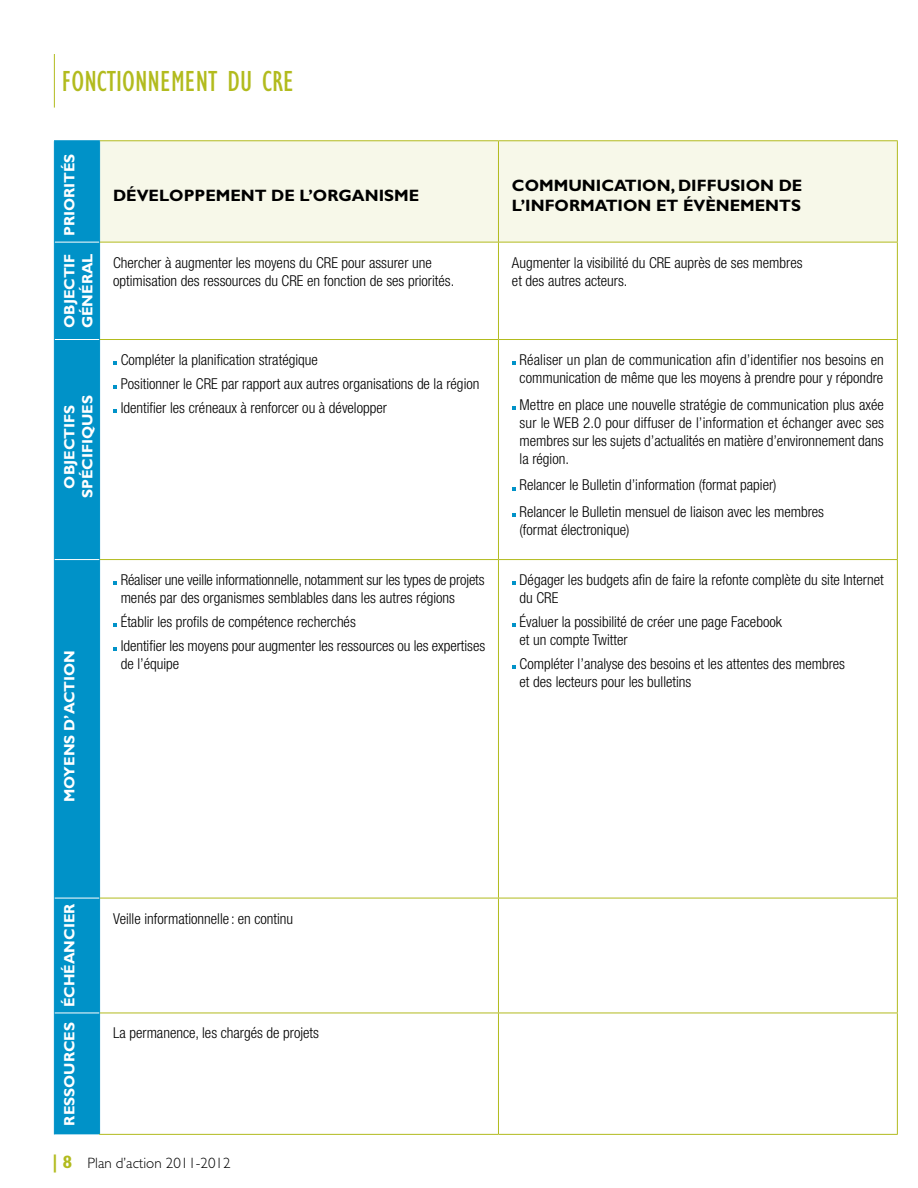
<style>
.page{position:relative;width:918px;height:1188px;background:#fff}
.page>*{position:absolute;margin:0;border:0;box-sizing:border-box;transform-origin:0 0}
.t1{font:condensed 30px "Gill Sans";color:#b2bb1e}
.t2{font:700 16.5px/19.8px "Gill Sans";color:#000}
.t3{font:300 condensed 15px/18px "Helvetica Neue";color:#000}
.t4{font:700 15px/18px "Gill Sans";color:#fff}
.t5{font:300 15px "Gill Sans";color:#000}
.s1{font-weight:700;font-size:18px;color:#b2bb1e}
</style>
<div class="page">
<div style="left:55px;top:141px;width:44px;height:993px;background:#0092c8"></div>
<div style="left:100px;top:141px;width:797px;height:101px;background:#f7f8e9"></div>
<hr style="left:55px;top:242px;width:44px;height:1px;background:#fff">
<hr style="left:55px;top:339px;width:44px;height:1px;background:#fff">
<hr style="left:54px;top:140px;width:46px;height:1px;background:#0092c8">
<hr style="left:54px;top:141px;width:1px;height:101px;background:#0092c8">
<hr style="left:99px;top:141px;width:1px;height:101px;background:#0092c8">
<hr style="left:54px;top:242px;width:1px;height:98px;background:#0092c8">
<hr style="left:99px;top:242px;width:1px;height:98px;background:#0092c8">
<hr style="left:54px;top:340px;width:1px;height:220px;background:#0092c8">
<hr style="left:99px;top:340px;width:1px;height:220px;background:#0092c8">
<hr style="left:54px;top:560px;width:1px;height:338px;background:#0092c8">
<hr style="left:99px;top:560px;width:1px;height:338px;background:#0092c8">
<hr style="left:54px;top:898px;width:1px;height:115px;background:#0092c8">
<hr style="left:99px;top:898px;width:1px;height:115px;background:#0092c8">
<hr style="left:54px;top:1013px;width:1px;height:121px;background:#0092c8">
<hr style="left:99px;top:1013px;width:1px;height:121px;background:#0092c8">
<hr style="left:100px;top:140px;width:398px;height:1px;background:#b2bb1e">
<hr style="left:498px;top:141px;width:1px;height:101px;background:#b2bb1e">
<hr style="left:100px;top:242px;width:398px;height:1px;background:#b2bb1e">
<hr style="left:498px;top:242px;width:1px;height:97px;background:#b2bb1e">
<hr style="left:100px;top:339px;width:398px;height:1px;background:#b2bb1e">
<hr style="left:498px;top:340px;width:1px;height:219px;background:#b2bb1e">
<hr style="left:100px;top:559px;width:398px;height:1px;background:#b2bb1e">
<hr style="left:498px;top:560px;width:1px;height:338px;background:#b2bb1e">
<hr style="left:100px;top:898px;width:398px;height:1px;background:#b2bb1e">
<hr style="left:498px;top:898px;width:1px;height:115px;background:#b2bb1e">
<hr style="left:100px;top:1013px;width:398px;height:1px;background:#b2bb1e">
<hr style="left:498px;top:1013px;width:1px;height:121px;background:#b2bb1e">
<hr style="left:99px;top:1134px;width:399px;height:1px;background:#b2bb1e">
<hr style="left:498px;top:140px;width:400px;height:1px;background:#b2bb1e">
<hr style="left:897px;top:141px;width:1px;height:101px;background:#b2bb1e">
<hr style="left:498px;top:242px;width:400px;height:1px;background:#b2bb1e">
<hr style="left:897px;top:242px;width:1px;height:97px;background:#b2bb1e">
<hr style="left:498px;top:339px;width:400px;height:1px;background:#b2bb1e">
<hr style="left:897px;top:340px;width:1px;height:219px;background:#b2bb1e">
<hr style="left:498px;top:559px;width:400px;height:1px;background:#b2bb1e">
<hr style="left:897px;top:560px;width:1px;height:338px;background:#b2bb1e">
<hr style="left:498px;top:898px;width:400px;height:1px;background:#b2bb1e">
<hr style="left:897px;top:898px;width:1px;height:115px;background:#b2bb1e">
<hr style="left:498px;top:1013px;width:400px;height:1px;background:#b2bb1e">
<hr style="left:897px;top:1013px;width:1px;height:121px;background:#b2bb1e">
<hr style="left:498px;top:1134px;width:400px;height:1px;background:#b2bb1e">
<hr style="left:55px;top:559px;width:44px;height:1px;background:#fff">
<hr style="left:55px;top:898px;width:44px;height:1px;background:#fff">
<hr style="left:55px;top:1013px;width:44px;height:1px;background:#fff">
<svg style="left:113px;top:361px;width:4px;height:4px"></svg>
<svg style="left:113px;top:385px;width:4px;height:4px"></svg>
<svg style="left:113px;top:409px;width:4px;height:4px"></svg>
<svg style="left:512px;top:361px;width:3px;height:4px"></svg>
<svg style="left:512px;top:406px;width:3px;height:4px"></svg>
<svg style="left:512px;top:513px;width:3px;height:4px"></svg>
<svg style="left:113px;top:582px;width:4px;height:3px"></svg>
<svg style="left:113px;top:624px;width:4px;height:3px"></svg>
<svg style="left:113px;top:648px;width:4px;height:3px"></svg>
<hr style="left:54px;top:54px;width:1px;height:54px;background:#b2bb1e">
<h1 class="t1" style="left:62px;top:65px;width:234px">FONCTIONNEMENT DU CRE</h1>
<p class="t4" style="left:61px;top:236px;width:84px;rotate:-90deg">PRIORITÉS</p>
<p class="t2" style="left:113px;top:186px;width:308px">DÉVELOPPEMENT DE L’ORGANISME</p>
<p class="t2" style="left:512px;top:176px;width:292px">COMMUNICATION, DIFFUSION DE<br>L’INFORMATION ET ÉVÈNEMENTS</p>
<p class="t4" style="left:61px;top:328px;width:76px;rotate:-90deg">OBJECTIF<br>GÉNÉRAL</p>
<p class="t3" style="left:113px;top:253px;width:343px">Chercher à augmenter les moyens du CRE pour assurer une optimisation des ressources du CRE en fonction de ses priorités.</p>
<p class="t3" style="left:512px;top:253px;width:292px">Augmenter la visibilité du CRE auprès de ses membres et des autres acteurs.</p>
<p class="t4" style="left:61px;top:498px;width:105px;text-align:center;rotate:-90deg">OBJECTIFS<br>SPÉCIFIQUES</p>
<p class="t4" style="left:61px;top:802px;width:153px;rotate:-90deg">MOYENS D’ACTION</p>
<p class="t3" style="left:121px;top:348px;width:360px;line-height:24px">Compléter la planification stratégique<br>Positionner le CRE par rapport aux autres organisations de la région<br>Identifier les créneaux à renforcer ou à développer</p>
<p class="t3" style="left:520px;top:351px;width:366px">Réaliser un plan de communication afin d’identifier nos besoins en communication de même que les moyens à prendre pour y répondre</p>
<p class="t3" style="left:520px;top:395px;width:366px;text-align:justify">Mettre en place une nouvelle stratégie de communication plus axée sur le WEB 2.0 pour diffuser de l’information et échanger avec ses membres sur les sujets d’actualités en matière d’environnement dans la région.</p>
<p class="t3" style="left:520px;top:471px;width:306px;line-height:26.7px">Relancer le Bulletin d’information (format papier)<br>Relancer le Bulletin mensuel de liaison avec les membres</p>
<p class="t3" style="left:520px;top:520px;width:111px">(format électronique)</p>
<p class="t3" style="left:121px;top:571px;width:365px">Réaliser une veille informationnelle, notamment sur les types de projets menés par des organismes semblables dans les autres régions</p>
<p class="t3" style="left:121px;top:610px;width:366px;line-height:24px">Établir les profils de compétence recherchés<br>Identifier les moyens pour augmenter les ressources ou les expertises</p>
<p class="t3" style="left:121px;top:655px;width:60px">de l’équipe</p>
<p class="t3" style="left:520px;top:571px;width:366px">Dégager les budgets afin de faire la refonte complète du site Internet du CRE</p>
<p class="t3" style="left:520px;top:613px;width:264px">Évaluer la possibilité de créer une page Facebook et un compte Twitter</p>
<p class="t3" style="left:520px;top:655px;width:327px">Compléter l’analyse des besoins et les attentes des membres et des lecteurs pour les bulletins</p>
<p class="t4" style="left:61px;top:1007px;width:105px;rotate:-90deg">ÉCHÉANCIER</p>
<p class="t3" style="left:113px;top:909px;width:182px">Veille informationnelle : en continu</p>
<p class="t4" style="left:61px;top:1126px;width:105px;rotate:-90deg">RESSOURCES</p>
<p class="t3" style="left:113px;top:1024px;width:207px">La permanence, les chargés de projets</p>
<p class="t5" style="left:53px;top:1154px;width:180px"><span class="s1">| 8</span> Plan d’action 2011-2012</p>
</div>
